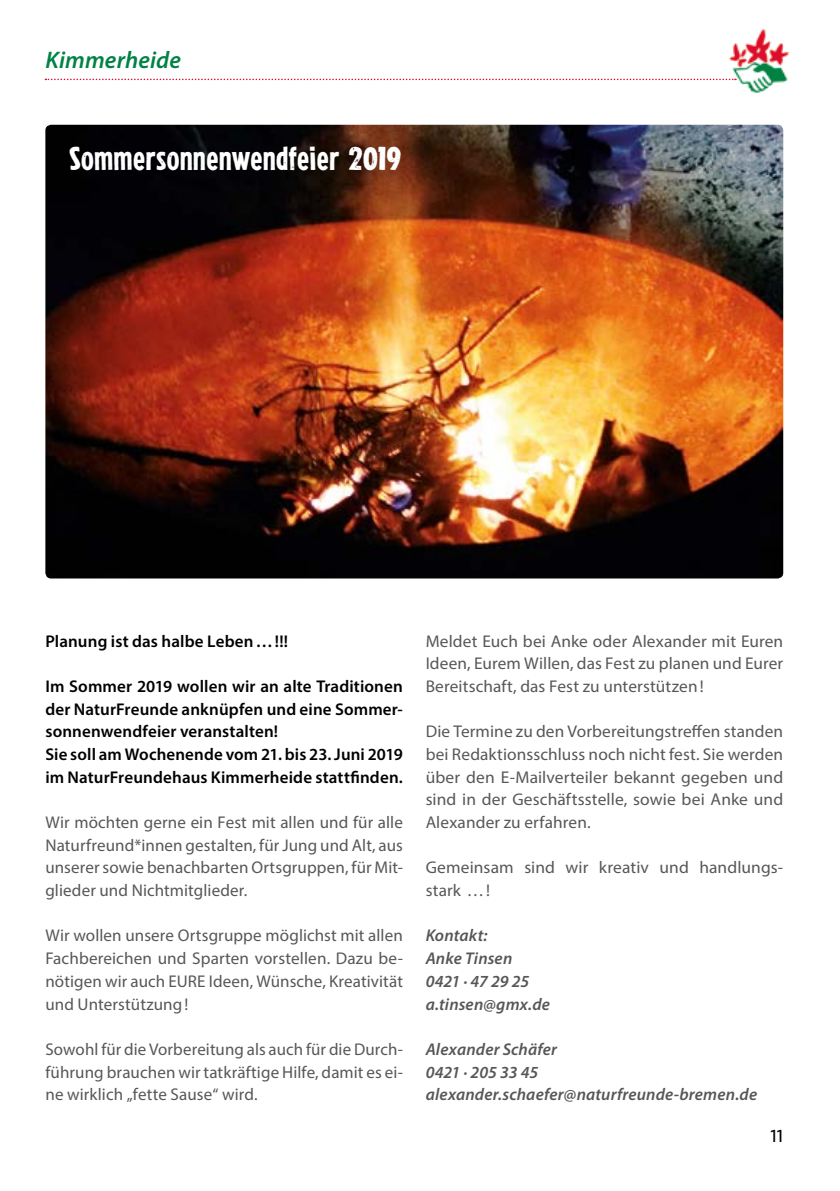
<style>
.page{position:relative;width:840px;height:1191px;background:#fff}
.page>*{position:absolute;margin:0;border:0;box-sizing:border-box;transform-origin:0 0}
.t1{font:32px "Lenka";letter-spacing:.005em;color:#fff}
.t2{font:italic 600 24px "Myriad Pro";letter-spacing:.01em;color:#008244}
.t3{font:18px "The Sans Regular Caps";color:#000}
.t4{font:17px/22.6px "Myriad Pro";letter-spacing:.005em;color:#575756;text-align:justify}
.t5{font:600 17px/22.6px "Myriad Pro";letter-spacing:.01em;color:#000}
.t6{font:italic 600 17px/22.6px "Myriad Pro";letter-spacing:.01em;color:#575756}
</style>
<div class="page">
<svg style="left:45px;top:79px;width:681px;height:1px"></svg>
<img style="left:726px;top:30px;width:63px;height:63px">
<img style="left:45px;top:125px;width:737px;height:453px">
<h2 class="t2" style="left:45px;top:45px;width:137px">Kimmerheide</h2>
<h1 class="t1" style="left:69px;top:140px;width:333px">Sommersonnenwendfeier 2019</h1>
<p class="t5" style="left:45px;top:629px;width:244px">Planung ist das halbe Leben…!!!</p>
<p class="t5" style="left:45px;top:674px;width:359px">Im Sommer 2019 wollen wir an alte Traditionen der NaturFreunde anknüpfen und eine Sommer&shy;sonnenwendfeier veranstalten!<br>Sie soll am Wochenende vom 21. bis 23. Juni 2019 im NaturFreundehaus Kimmerheide stattfinden.</p>
<p class="t4" style="left:45px;top:810px;width:359px">Wir möchten gerne ein Fest mit allen und für alle Naturfreund*innen gestalten, für Jung und Alt, aus unserer sowie benachbarten Ortsgruppen, für Mit&shy;glieder und Nichtmitglieder.</p>
<p class="t4" style="left:45px;top:924px;width:359px">Wir wollen unsere Ortsgruppe möglichst mit allen Fachbereichen und Sparten vorstellen. Dazu be&shy;nötigen wir auch EURE Ideen, Wünsche, Kreativität und Unterstützung!</p>
<p class="t4" style="left:45px;top:1037px;width:359px">Sowohl für die Vorbereitung als auch für die Durch&shy;führung brauchen wir tatkräftige Hilfe, damit es ei&shy;ne wirklich „fette Sause“ wird.</p>
<p class="t4" style="left:425px;top:629px;width:359px">Meldet Euch bei Anke oder Alexander mit Euren Ideen, Eurem Willen, das Fest zu planen und Eurer Bereitschaft, das Fest zu unterstützen!</p>
<p class="t4" style="left:425px;top:720px;width:359px">Die Termine zu den Vorbereitungstreffen standen bei Redaktionsschluss noch nicht fest. Sie werden über den E-Mailverteiler bekannt gegeben und sind in der Geschäftsstelle, sowie bei Anke und Alexander zu erfahren.</p>
<p class="t4" style="left:425px;top:856px;width:359px">Gemeinsam sind wir kreativ und handlungs&shy;stark …!</p>
<p class="t6" style="left:425px;top:924px;width:126px">Kontakt:<br>Anke Tinsen<br>0421 · 47 29 25 a.tinsen@gmx.de</p>
<p class="t6" style="left:425px;top:1037px;width:333px">Alexander Schäfer<br>0421 · 205 33 45 alexander.schaefer@naturfreunde-bremen.de</p>
<p class="t3" style="left:770px;top:1126px;width:14px">11</p>
</div>
